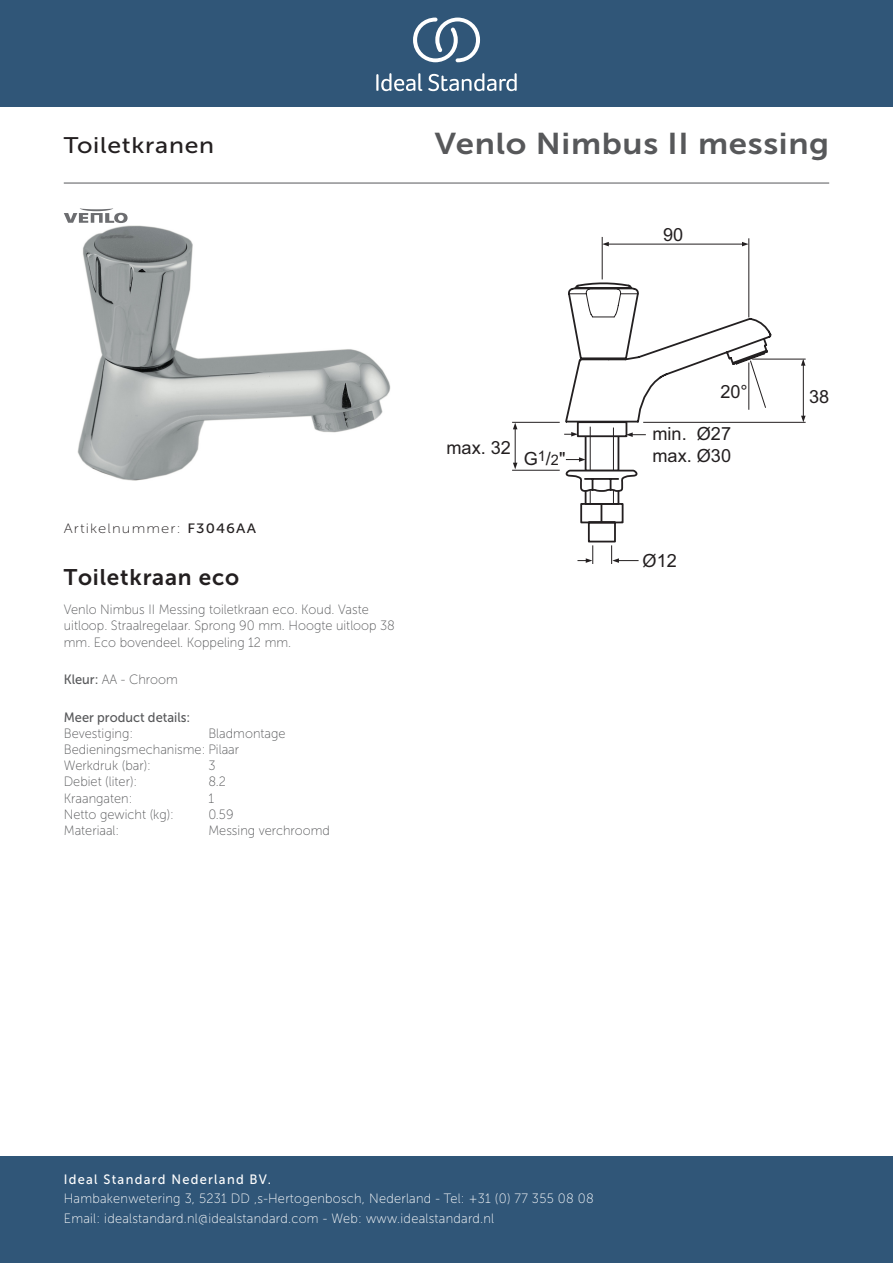
<style>
.page{position:relative;width:893px;height:1263px;background:#fff}
.page>*{position:absolute;margin:0;border:0;box-sizing:border-box;transform-origin:0 0}
._001_Produkttyp{font:30px "Museo Sans 700";letter-spacing:.02em;color:#57585a;scale:1.1 1}
.Article_Name{font:22.5px "Museo Sans 700";letter-spacing:.035em;color:#231f20}
.t1{font:22.5px "Museo Sans 500";letter-spacing:.03em;color:#231f20;scale:1.1 1}
.t2{font:18.15px/21.8px "Arial";color:#231f20}
.t3{font:13.5px/19.5px "Museo Sans 100";letter-spacing:.02em;color:#fff;scale:.95 1}
.Marketing_Descriptio{font:13.5px/16.2px "Museo Sans 100";color:#57585a;scale:.95 1}
.Operation_Type{font:13.5px "Museo Sans 100";color:#57585a;scale:.95 1}
.Material{font:13.5px "Museo Sans 100";color:#57585a;scale:.95 1}
.t4{font:13.5px "Museo Sans 500";letter-spacing:.1em;color:#fff;scale:.95 1}
.Mounting{font:13.5px "Museo Sans 100";color:#57585a;scale:.95 1}
.t5{font:13.5px "Museo Sans 100";letter-spacing:.075em;color:#231f20;scale:1.1 1}
.Net_Weight__kg{font:13.5px "Museo Sans 100";color:#57585a;scale:.95 1}
.t6{font:13.5px "Museo Sans 500";color:#57585a;scale:.95 1}
.Flow_Rate__litre{font:13.5px "Museo Sans 100";color:#57585a;scale:.95 1}
.Colour{font:13.5px "Museo Sans 100";color:#57585a;scale:.95 1}
.Operation_Pressure{font:13.5px "Museo Sans 100";color:#57585a;scale:.95 1}
.Tap_Holes{font:13.5px "Museo Sans 100";color:#57585a;scale:.95 1}
.s1{font-family:"Museo Sans 500"}
.s2{font-size:14.55px}
</style>
<div class="page">
<div style="left:0;top:1157px;width:893px;height:106px;background:#305678"></div>
<div style="left:0;top:0;width:893px;height:107px;background:#305678"></div>
<svg style="left:428px;top:73px;width:89px;height:18px"></svg>
<svg style="left:376px;top:73px;width:46px;height:18px"></svg>
<svg style="left:413px;top:18px;width:67px;height:44px"></svg>
<hr style="left:64px;top:183px;width:765px;height:1px;background:#57585a">
<img style="left:78px;top:225px;width:312px;height:255px">
<svg style="left:585px;top:437px;width:7px;height:31px"></svg>
<div style="left:577px;top:421px;width:50px;height:16px;background:#fff;border:2px solid #231f20"></div>
<hr style="left:590px;top:427px;width:1px;height:44px;background:#231f20">
<svg style="left:565px;top:468px;width:27px;height:75px"></svg>
<svg style="left:565px;top:282px;width:27px;height:142px"></svg>
<svg style="left:592px;top:237px;width:214px;height:327px"></svg>
<svg style="left:801px;top:416px;width:5px;height:6px"></svg>
<hr style="left:803px;top:360px;width:1px;height:56px;background:#231f20">
<svg style="left:801px;top:359px;width:4px;height:7px"></svg>
<svg style="left:742px;top:242px;width:7px;height:4px"></svg>
<hr style="left:606px;top:244px;width:137px;height:1px;background:#231f20">
<svg style="left:602px;top:242px;width:7px;height:4px"></svg>
<svg style="left:566px;top:457px;width:20px;height:5px"></svg>
<svg style="left:612px;top:558px;width:27px;height:5px"></svg>
<svg style="left:577px;top:558px;width:15px;height:5px"></svg>
<svg style="left:626px;top:432px;width:20px;height:5px"></svg>
<svg style="left:564px;top:432px;width:14px;height:4px"></svg>
<hr style="left:512px;top:422px;width:48px;height:1px;background:#231f20">
<hr style="left:512px;top:470px;width:48px;height:1px;background:#231f20">
<svg style="left:513px;top:463px;width:4px;height:6px"></svg>
<hr style="left:515px;top:427px;width:1px;height:36px;background:#231f20">
<svg style="left:513px;top:423px;width:4px;height:6px"></svg>
<hr style="left:748px;top:363px;width:1px;height:47px;background:#231f20">
<svg style="left:64px;top:208px;width:64px;height:15px"></svg>
<p class="t1" style="left:64px;top:133px;width:138px">Toiletkranen</p>
<p class="_001_Produkttyp" style="left:435px;top:127px;width:360px">Venlo Nimbus II messing</p>
<p class="t5" style="left:64px;top:521px;width:176px">Artikelnummer: <span class="s1">F3046AA</span></p>
<p class="Article_Name" style="left:64px;top:565px;width:177px">Toiletkraan eco</p>
<p class="Marketing_Descriptio" style="left:64px;top:602px;width:350px">Venlo Nimbus II Messing toiletkraan eco. Koud. Vaste uitloop. Straalregelaar. Sprong 90 mm. Hoogte uitloop 38 mm. Eco bovendeel. Koppeling 12 mm.</p>
<p class="Colour" style="left:64px;top:672px;width:122px"><span class="s1">Kleur:</span> AA - Chroom</p>
<p class="t6" style="left:64px;top:709px;width:135px">Meer product details:</p>
<p class="Mounting" style="left:64px;top:726px;width:74px">Bevestiging:</p>
<p class="Mounting" style="left:208px;top:726px;width:83px">Bladmontage</p>
<p class="Operation_Type" style="left:64px;top:742px;width:186px">Bedieningsmechanisme: Pilaar</p>
<p class="Operation_Pressure" style="left:64px;top:758px;width:93px">Werkdruk (bar):</p>
<p class="Operation_Pressure" style="left:208px;top:758px;width:9px">3</p>
<p class="Flow_Rate__litre" style="left:64px;top:774px;width:79px">Debiet (liter):</p>
<p class="Flow_Rate__litre" style="left:208px;top:774px;width:20px">8.2</p>
<p class="Tap_Holes" style="left:64px;top:791px;width:74px">Kraangaten:</p>
<p class="Tap_Holes" style="left:208px;top:791px;width:7px">1</p>
<p class="Net_Weight__kg" style="left:64px;top:807px;width:118px">Netto gewicht (kg):</p>
<p class="Net_Weight__kg" style="left:208px;top:807px;width:28px">0.59</p>
<p class="Material" style="left:64px;top:823px;width:60px">Materiaal:</p>
<p class="Material" style="left:208px;top:823px;width:129px">Messing verchroomd</p>
<p class="t2" style="left:446px;top:437px;width:66px">max. 32</p>
<p class="t2" style="left:524px;top:448px;width:43px">G<sup>1</sup>/<span class="s2">2</span>"</p>
<p class="t2" style="left:663px;top:224px;width:22px">90</p>
<p class="t2" style="left:720px;top:381px;width:29px">20°</p>
<p class="t2" style="left:652px;top:423px;width:80px">min. Ø27 max. Ø30</p>
<p class="t2" style="left:643px;top:550px;width:36px">Ø12</p>
<p class="t2" style="left:809px;top:386px;width:22px">38</p>
<p class="t4" style="left:64px;top:1172px;width:220px">Ideal Standard Nederland BV.</p>
<p class="t3" style="left:64px;top:1189px;width:559px">Hambakenwetering 3, 5231 DD ‚s-Hertogenbosch, Nederland - Tel: +31 (0) 77 355 08 08<br>Email: idealstandard.nl@idealstandard.com - Web: www.idealstandard.nl</p>
</div>
